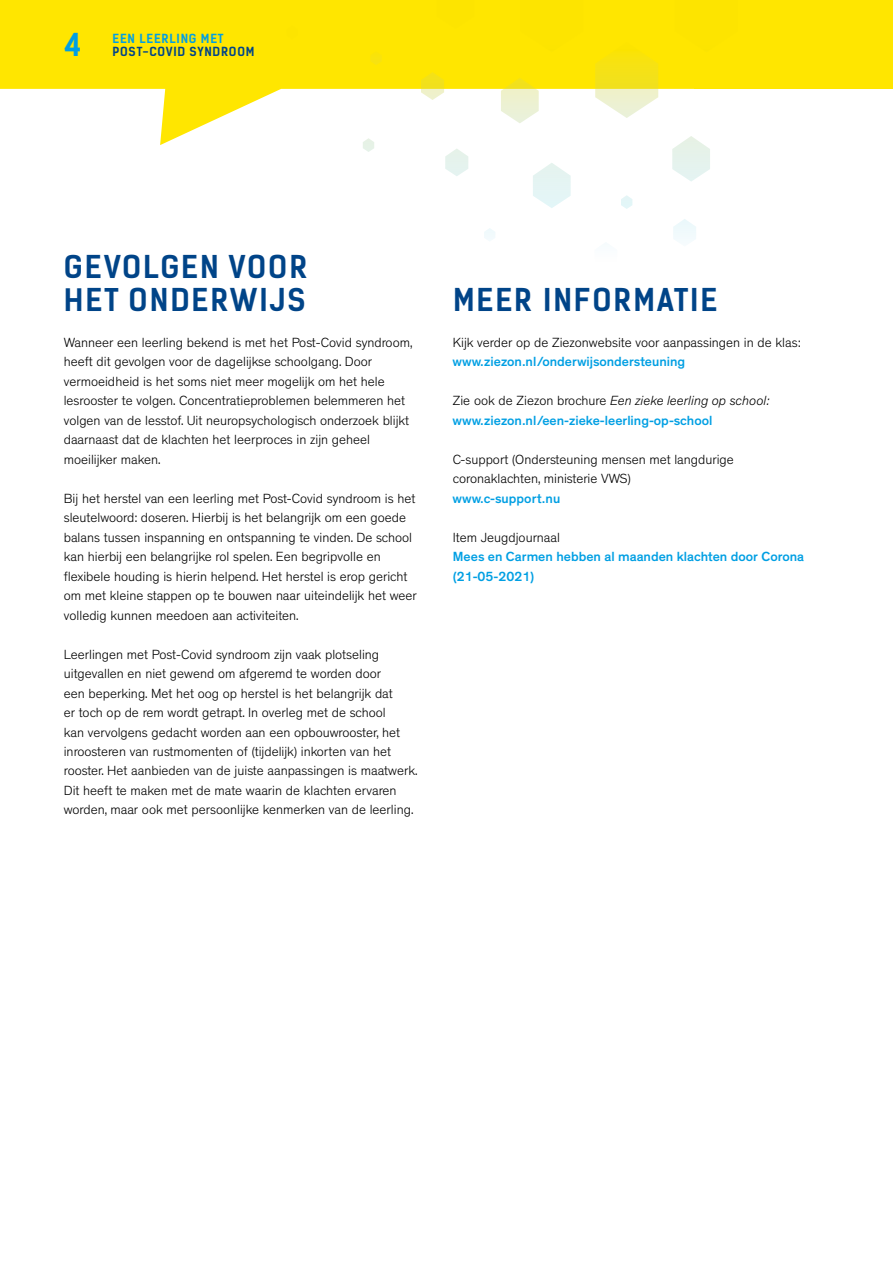
<style>
.page{position:relative;width:893px;height:1263px;background:#fff}
.page>*{position:absolute;margin:0;border:0;box-sizing:border-box;transform-origin:0 0}
.t1{font:700 30px/33px "Kelson Sans";letter-spacing:.065em;color:#048}
.t2{font:700 30px "Kelson Sans";color:#009fe3}
.t3{font:300 13.5px/19.5px "Theinhardt";color:#000}
.t4{font:500 13.5px/19.5px "Theinhardt";color:#009fe3}
.t5{font:700 12px "Kelson Sans";letter-spacing:.065em;color:#048}
.t6{font:700 12px "Kelson Sans";letter-spacing:.065em;color:#009fe3}
.s1{font-weight:300;color:#000}
.s2{font-weight:300;font-style:italic;color:#000}
</style>
<div class="page">
<svg style="left:0;top:0;width:794px;height:145px;fill:#ffe600"></svg>
<div style="left:794px;top:0;width:99px;height:89px;background:#ffe600"></div>
<hr style="left:892px;top:0;width:1px;height:1263px;background:#ffe600">
<div style="left:520px;top:0;width:63px;height:52px;background:#fde400"></div>
<div style="left:675px;top:0;width:63px;height:52px;background:#fde400"></div>
<svg style="left:595px;top:42px;width:63px;height:76px;background:#f5e95f"></svg>
<svg style="left:501px;top:78px;width:38px;height:45px;background:#f2efa7"></svg>
<svg style="left:437px;top:0;width:37px;height:29px"></svg>
<svg style="left:533px;top:163px;width:38px;height:45px"></svg>
<svg style="left:672px;top:136px;width:38px;height:45px"></svg>
<svg style="left:421px;top:72px;width:23px;height:28px"></svg>
<svg style="left:445px;top:149px;width:23px;height:27px"></svg>
<svg style="left:673px;top:219px;width:23px;height:22px"></svg>
<svg style="left:370px;top:51px;width:12px;height:14px"></svg>
<svg style="left:363px;top:138px;width:11px;height:14px"></svg>
<svg style="left:621px;top:195px;width:11px;height:14px"></svg>
<svg style="left:484px;top:228px;width:11px;height:13px"></svg>
<svg style="left:286px;top:25px;width:12px;height:14px"></svg>
<h1 class="t2" style="left:65px;top:27px;width:19px">4</h1>
<p class="t6" style="left:112px;top:31px;width:113px">EEN LEERLING MET</p>
<p class="t5" style="left:112px;top:44px;width:144px">POST-COVID SYNDROOM</p>
<h1 class="t1" style="left:64px;top:250px;width:245px">GEVOLGEN VOOR<br>HET ONDERWIJS</h1>
<p class="t3" style="left:64px;top:332px;width:350px">Wanneer een leerling bekend is met het Post-Covid syndroom, heeft dit gevolgen voor de dagelijkse schoolgang. Door vermoeidheid is het soms niet meer mogelijk om het hele lesrooster te volgen. Concentratieproblemen belemmeren het volgen van de lesstof. Uit neuropsychologisch onderzoek blijkt daarnaast dat de klachten het leerproces in zijn geheel moeilijker maken.</p>
<p class="t3" style="left:64px;top:488px;width:355px">Bij het herstel van een leerling met Post-Covid syndroom is het sleutelwoord: doseren. Hierbij is het belangrijk om een goede balans tussen inspanning en ontspanning te vinden. De school kan hierbij een belangrijke rol spelen. Een begripvolle en flexibele houding is hierin helpend. Het herstel is erop gericht om met kleine stappen op te bouwen naar uiteindelijk het weer volledig kunnen meedoen aan activiteiten.</p>
<p class="t3" style="left:64px;top:644px;width:355px">Leerlingen met Post-Covid syndroom zijn vaak plotseling uitgevallen en niet gewend om afgeremd te worden door<br>een beperking. Met het oog op herstel is het belangrijk dat<br>er toch op de rem wordt getrapt. In overleg met de school<br>kan vervolgens gedacht worden aan een opbouwrooster, het inroosteren van rustmomenten of (tijdelijk) inkorten van het rooster. Het aanbieden van de juiste aanpassingen is maatwerk.<br>Dit heeft te maken met de mate waarin de klachten ervaren worden, maar ook met persoonlijke kenmerken van de leerling.</p>
<h1 class="t1" style="left:453px;top:283px;width:266px">MEER INFORMATIE</h1>
<p class="t3" style="left:453px;top:332px;width:349px">Kijk verder op de Ziezonwebsite voor aanpassingen in de klas:</p>
<p class="t4" style="left:453px;top:352px;width:234px">www.ziezon.nl/onderwijsondersteuning</p>
<p class="t4" style="left:453px;top:391px;width:318px"><span class="s1">Zie ook de Ziezon brochure</span> <span class="s2">Een zieke leerling op school: </span>www.ziezon.nl/een-zieke-leerling-op-school</p>
<p class="t3" style="left:453px;top:449px;width:283px">C-support (Ondersteuning mensen met langdurige coronaklachten, ministerie VWS)</p>
<p class="t4" style="left:453px;top:488px;width:109px">www.c-support.nu</p>
<p class="t3" style="left:453px;top:527px;width:109px">Item Jeugdjournaal</p>
<p class="t4" style="left:453px;top:547px;width:353px">Mees en Carmen hebben al maanden klachten door Corona (21-05-2021)</p>
</div>
